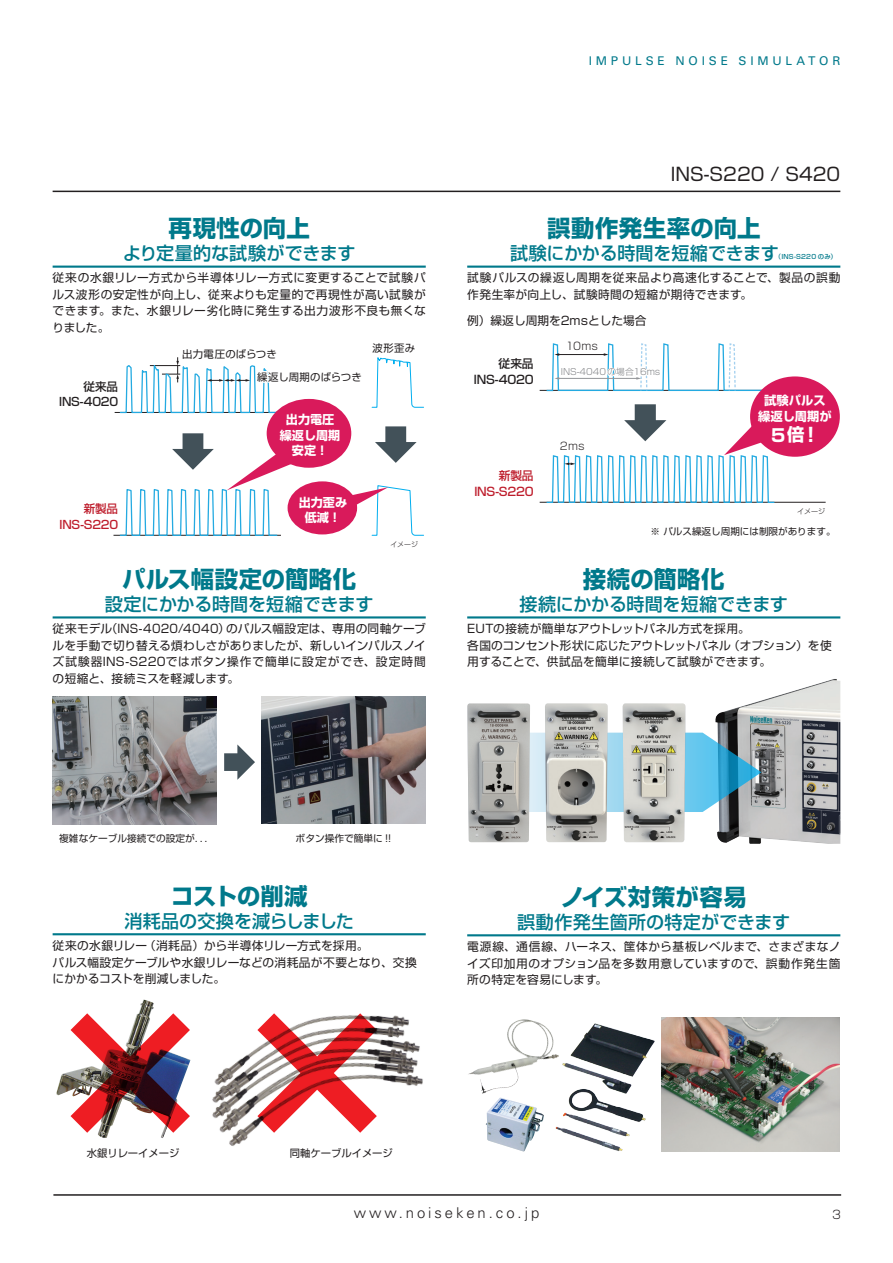
<style>
.page{position:relative;width:893px;height:1263px;background:#fff}
.page>*{position:absolute;margin:0;border:0;box-sizing:border-box;transform-origin:0 0}
.中見出し{font:700 23.4px "Shin Go Pro";letter-spacing:.01em;color:#00798b}
.中見出し-2{font:500 18px "Shin Go Pro";letter-spacing:-.01em;color:#00798b}
.中見出し-3{font:500 18px "Shin Go Pro";letter-spacing:.015em;color:#00798b}
.t1{font:18px "Shin Go Pro";color:#231f20}
.t2{font:700 17.55px "Shin Go Pro";color:#fff}
.t3{font:300 14.85px "Univers LT Pro 45";letter-spacing:.2em;color:#231f20}
.t4{font:700 12.3px/15.8px "Shin Go Pro";color:#fff;text-align:center}
.t5{font:700 12.15px/15.6px "Shin Go Pro";color:#fff;text-align:center}
.t6{font:12px "Univers LT Pro 55 Roman";letter-spacing:.315em;color:#00798b}
.解説{font:11.7px/16.5px "Shin Go Pro";letter-spacing:.025em;color:#231f20;text-align:justify}
.解説-2{font:11.7px/16.5px "Shin Go Pro";letter-spacing:.005em;color:#231f20}
.もくじnew3{font:11.7px "Shin Go Pro";color:#231f20}
.t7{font:500 11.7px/15.8px "Shin Go Pro";letter-spacing:-.025em;color:#231f20;text-align:right}
.t8{font:500 11.7px/15.8px "Shin Go Pro";letter-spacing:-.025em;color:#be1d2c;text-align:right}
.t9{font:300 11.7px "Shin Go Pro";color:#231f20}
.t10{font:500 11.55px/15.6px "Shin Go Pro";letter-spacing:-.025em;color:#231f20;text-align:right}
.t11{font:500 11.55px/15.6px "Shin Go Pro";letter-spacing:-.025em;color:#be1d2c;text-align:right}
.t12{font:300 10.5px "Shin Go Pro";letter-spacing:.015em;color:#231f20}
.t13{font:10.35px "Shin Go Pro";color:#231f20}
.t14{font:10.35px/22.5px "Shin Go Pro";letter-spacing:.025em;color:#231f20}
.t15{font:9.75px "Shin Go Pro";color:#231f20}
.もくじnew3-2{font:9.6px "Shin Go Pro";color:#231f20}
.t16{font:300 8.7px "Shin Go Pro";color:#808285}
.t17{font:300 7.05px "Shin Go Pro";color:#231f20}
.t18{font:300 6.9px "Shin Go Pro";color:#231f20}
.中見出し-4{font:500 6.45px "Shin Go Pro";letter-spacing:.025em;color:#00798b}
.s1{font-size:19.35px}
</style>
<div class="page">
<hr style="left:53px;top:1194px;width:788px;height:2px;background:#231f20">
<hr style="left:53px;top:191px;width:787px;height:1px;background:#231f20">
<hr style="left:53px;top:616px;width:373px;height:2px;background:#00798b">
<svg style="left:224px;top:744px;width:31px;height:36px"></svg>
<img style="left:53px;top:697px;width:163px;height:127px">
<img style="left:262px;top:696px;width:163px;height:128px">
<hr style="left:53px;top:933px;width:373px;height:2px;background:#00798b">
<img style="left:190px;top:1015px;width:233px;height:131px">
<svg style="left:257px;top:1013px;width:120px;height:120px"></svg>
<img style="left:56px;top:999px;width:109px;height:139px">
<svg style="left:71px;top:1013px;width:119px;height:120px"></svg>
<hr style="left:467px;top:616px;width:373px;height:2px;background:#00798b">
<img style="left:715px;top:679px;width:125px;height:165px">
<svg style="left:530px;top:733px;width:231px;height:79px;background:#7eb9d1"></svg>
<img style="left:623px;top:703px;width:62px;height:139px">
<img style="left:545px;top:703px;width:63px;height:139px">
<img style="left:467px;top:703px;width:63px;height:139px">
<hr style="left:467px;top:934px;width:373px;height:2px;background:#00798b">
<img style="left:468px;top:1019px;width:89px;height:75px">
<img style="left:486px;top:1098px;width:58px;height:54px">
<img style="left:662px;top:1018px;width:178px;height:133px">
<img style="left:557px;top:1023px;width:98px;height:61px">
<img style="left:552px;top:1084px;width:94px;height:67px">
<hr style="left:467px;top:266px;width:373px;height:2px;background:#00798b">
<hr style="left:540px;top:390px;width:286px;height:1px;background:#231f20">
<hr style="left:540px;top:502px;width:286px;height:1px;background:#231f20">
<div style="left:750px;top:376px;width:90px;height:81px;background:#d91a5b;border-radius:50%"></div>
<svg style="left:545px;top:343px;width:219px;height:49px"></svg>
<svg style="left:545px;top:404px;width:231px;height:99px"></svg>
<hr style="left:53px;top:266px;width:373px;height:2px;background:#00798b">
<svg style="left:375px;top:426px;width:42px;height:37px"></svg>
<hr style="left:113px;top:535px;width:168px;height:1px;background:#231f20">
<hr style="left:115px;top:412px;width:167px;height:1px;background:#231f20">
<svg style="left:347px;top:485px;width:77px;height:51px"></svg>
<div style="left:288px;top:481px;width:69px;height:53px;background:#d91a5b;border-radius:50%"></div>
<svg style="left:119px;top:357px;width:305px;height:57px"></svg>
<div style="left:267px;top:399px;width:84px;height:69px;background:#d91a5b;border-radius:50%"></div>
<svg style="left:119px;top:433px;width:175px;height:103px"></svg>
<p class="t6" style="left:589px;top:54px;width:253px">IMPULSE NOISE SIMULATOR</p>
<p class="中見出し" style="left:169px;top:210px;width:143px">再現性の向上</p>
<p class="中見出し-2" style="left:123px;top:239px;width:234px">より定量的な試験ができます</p>
<p class="解説" style="left:53px;top:268px;width:375px">従来の水銀リレー方式から半導体リレー方式に変更することで試験パルス波形の安定性が向上し、従来よりも定量的で再現性が高い試験ができます。また、水銀リレー劣化時に発生する出力波形不良も無くなりました。</p>
<p class="t10" style="left:59px;top:377px;width:61px">従来品<br>INS-4020</p>
<p class="t14" style="left:257px;top:342px;width:106px;text-indent:-75px">出力電圧のばらつき<br>繰返し周期のばらつき</p>
<p class="t13" style="left:372px;top:340px;width:44px">波形歪み</p>
<p class="t5" style="left:280px;top:410px;width:62px">出力電圧繰返し周期安定！</p>
<p class="t11" style="left:59px;top:500px;width:60px">新製品<br>INS-S220</p>
<p class="t5" style="left:299px;top:493px;width:50px">出力歪み低減！</p>
<p class="t18" style="left:390px;top:539px;width:29px">イメージ</p>
<p class="中見出し" style="left:122px;top:561px;width:236px">パルス幅設定の簡略化</p>
<p class="中見出し-2" style="left:105px;top:590px;width:270px">設定にかかる時間を短縮できます</p>
<p class="解説" style="left:53px;top:619px;width:375px">従来モデル（INS-4020/4040）のパルス幅設定は、専用の同軸ケーブルを手動で切り替える煩わしさがありましたが、新しいインパルスノイズ試験器INS-S220ではボタン操作で簡単に設定ができ、設定時間の短縮と、接続ミスを軽減します。</p>
<p class="t1" style="left:671px;top:160px;width:171px">INS-S220 / S420</p>
<p class="中見出し" style="left:547px;top:210px;width:215px">誤動作発生率の向上</p>
<p class="中見出し-2" style="left:474px;top:239px;width:306px">　　試験にかかる時間を短縮できます</p>
<p class="中見出し-4" style="left:775px;top:251px;width:63px">（INS-S220 のみ）</p>
<p class="解説" style="left:467px;top:268px;width:375px">試験パルスの繰返し周期を従来品より高速化することで、製品の誤動作発生率が向上し、試験時間の短縮が期待できます。</p>
<p class="もくじnew3" style="left:467px;top:311px;width:181px">例）繰返し周期を2msとした場合</p>
<p class="t7" style="left:474px;top:354px;width:62px">従来品<br>INS-4020</p>
<p class="t8" style="left:474px;top:466px;width:61px">新製品<br>INS-S220</p>
<p class="t12" style="left:566px;top:337px;width:34px">10ms</p>
<p class="t16" style="left:561px;top:365px;width:101px">INS-4040の場合16ms</p>
<p class="t12" style="left:560px;top:438px;width:26px">2ms</p>
<p class="t4" style="left:758px;top:392px;width:75px">試験パルス繰返し周期が</p>
<p class="t2" style="left:769px;top:421px;width:52px">５倍<span class="s1">！</span></p>
<p class="t17" style="left:797px;top:506px;width:30px">イメージ</p>
<p class="もくじnew3-2" style="left:651px;top:523px;width:186px">※ パルス繰返し周期には制限があります。</p>
<p class="中見出し" style="left:583px;top:561px;width:143px">接続の簡略化</p>
<p class="中見出し-2" style="left:520px;top:590px;width:270px">接続にかかる時間を短縮できます</p>
<p class="解説-2" style="left:467px;top:619px;width:366px">EUTの接続が簡単なアウトレットパネル方式を採用。<br>各国のコンセント形状に応じたアウトレットパネル（オプション）を使用することで、供試品を簡単に接続して試験ができます。</p>
<p class="t15" style="left:59px;top:830px;width:156px">複雑なケーブル接続での設定が．．．</p>
<p class="t15" style="left:296px;top:830px;width:97px">ボタン操作で簡単に !!</p>
<p class="中見出し" style="left:171px;top:878px;width:138px">コストの削減</p>
<p class="中見出し-2" style="left:125px;top:906px;width:231px">消耗品の交換を減らしました</p>
<p class="解説" style="left:53px;top:936px;width:366px;text-align:left">従来の水銀リレー（消耗品）から半導体リレー方式を採用。<br>パルス幅設定ケーブルや水銀リレーなどの消耗品が不要となり、交換にかかるコストを削減しました。</p>
<p class="中見出し" style="left:561px;top:879px;width:188px">ノイズ対策が容易</p>
<p class="中見出し-3" style="left:517px;top:907px;width:274px">誤動作発生箇所の特定ができます</p>
<p class="解説" style="left:467px;top:937px;width:375px">電源線、通信線、ハーネス、筐体から基板レベルまで、さまざまなノイズ印加用のオプション品を多数用意していますので、誤動作発生箇所の特定を容易にします。</p>
<p class="t13" style="left:87px;top:1144px;width:94px">水銀リレーイメージ</p>
<p class="t13" style="left:290px;top:1144px;width:105px">同軸ケーブルイメージ</p>
<p class="t3" style="left:354px;top:1204px;width:187px">www.noiseken.co.jp</p>
<p class="t9" style="left:832px;top:1205px;width:10px">3</p>
</div>
